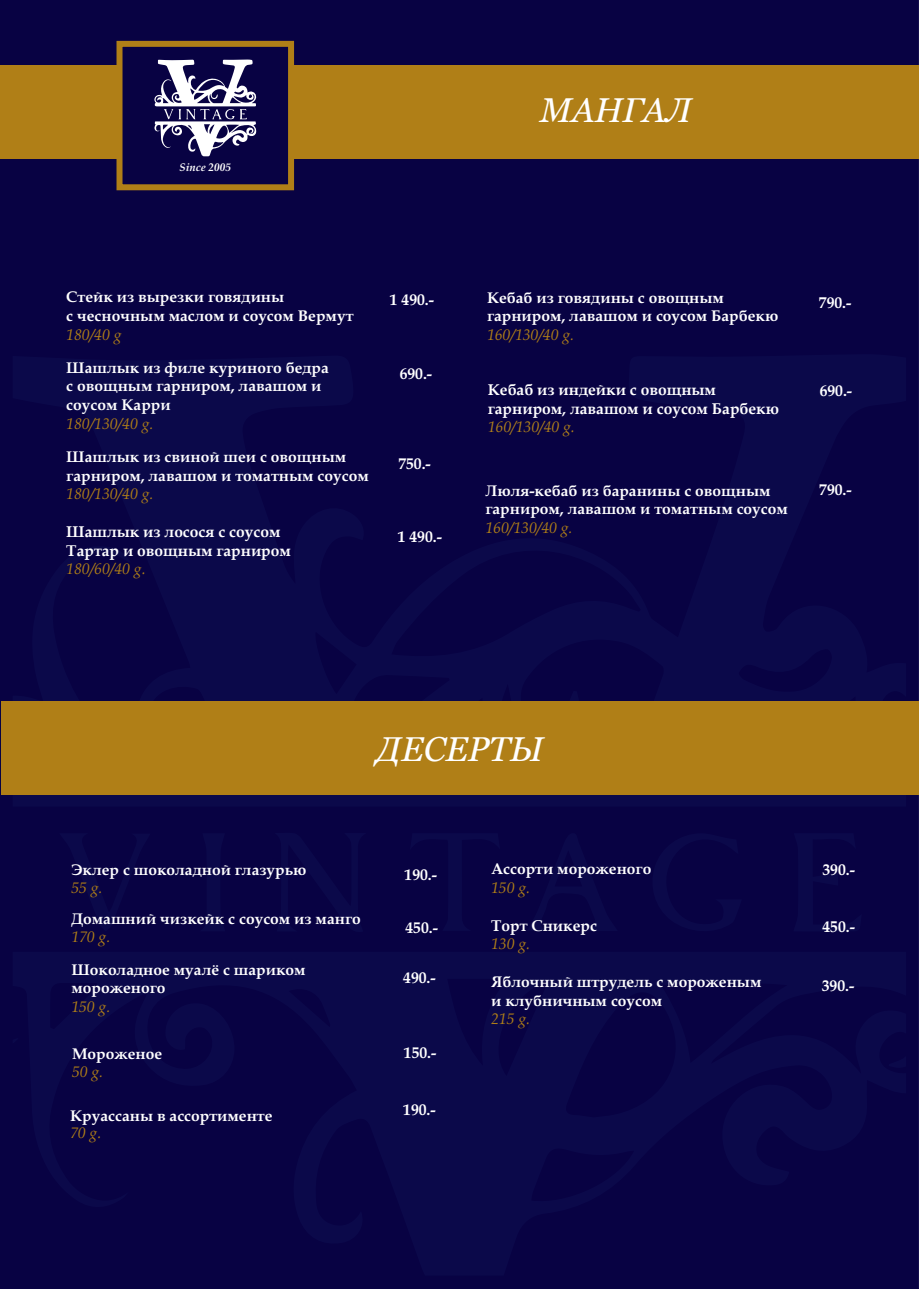
<style>
.page{position:relative;width:919px;height:1289px;background:#fff}
.page>*{position:absolute;margin:0;border:0;box-sizing:border-box;transform-origin:0 0}
.t1{font:italic 34.2px "Georgia";color:#fff}
.t2{font:700 15.6px/18.5px "Book Antiqua";color:#fff}
.t3{font:italic 15.6px "Book Antiqua";color:#b07f17}
.t4{font:italic 15.6px "Book Antiqua";color:#b0801a}
.t5{font:italic 700 11.25px "Book Antiqua";color:#fff}
</style>
<div class="page">
<div style="left:0;top:0;width:918px;height:1288px;background:#080243"></div>
<div style="left:13px;top:354px;width:893px;height:452px;background:#080243"></div>
<div style="left:13px;top:951px;width:893px;height:324px;background:#080243"></div>
<div style="left:274px;top:832px;width:92px;height:101px;background:#080243"></div>
<div style="left:793px;top:833px;width:68px;height:98px;background:#080243"></div>
<div style="left:527px;top:831px;width:90px;height:100px;background:#080243"></div>
<div style="left:648px;top:833px;width:93px;height:102px;background:#080243"></div>
<div style="left:59px;top:833px;width:92px;height:98px;background:#080243"></div>
<div style="left:410px;top:833px;width:90px;height:97px;background:#080243"></div>
<div style="left:199px;top:833px;width:26px;height:98px;background:#0b094a"></div>
<div style="left:0;top:65px;width:918px;height:94px;background:#b07f17"></div>
<div style="left:1px;top:701px;width:917px;height:94px;background:#b07f17"></div>
<div style="left:116px;top:41px;width:178px;height:149px;background:#080243;border:6px solid #b07f17"></div>
<svg style="left:154px;top:60px;width:103px;height:96px"></svg>
<p class="t5" style="left:179px;top:163px;width:53px">Since 2005</p>
<h1 class="t1" style="left:540px;top:96px;width:153px">МАНГАЛ</h1>
<p class="t2" style="left:66px;top:289px;width:289px">Стейк из вырезки говядины<br>с чесночным маслом и соусом Вермут</p>
<p class="t3" style="left:66px;top:328px;width:57px">180/40 g</p>
<p class="t2" style="left:66px;top:360px;width:264px">Шашлык из филе куриного бедра с овощным гарниром, лавашом и соусом Карри</p>
<p class="t3" style="left:66px;top:417px;width:89px">180/130/40 g.</p>
<p class="t2" style="left:66px;top:449px;width:304px">Шашлык из свиной шеи с овощным гарниром, лавашом и томатным соусом</p>
<p class="t3" style="left:66px;top:488px;width:89px">180/130/40 g.</p>
<p class="t2" style="left:66px;top:523px;width:226px">Шашлык из лосося с соусом<br>Тартар и овощным гарниром</p>
<p class="t3" style="left:66px;top:558px;width:81px">180/60/40 g.</p>
<p class="t2" style="left:390px;top:293px;width:46px">1 490.-</p>
<p class="t2" style="left:399px;top:366px;width:34px">690.-</p>
<p class="t2" style="left:398px;top:456px;width:34px">750.-</p>
<p class="t2" style="left:398px;top:527px;width:46px">1 490.-</p>
<p class="t2" style="left:487px;top:290px;width:293px">Кебаб из говядины с овощным гарниром, лавашом и соусом Барбекю</p>
<p class="t3" style="left:487px;top:328px;width:89px">160/130/40 g.</p>
<p class="t2" style="left:488px;top:380px;width:293px">Кебаб из индейки с овощным гарниром, лавашом и соусом Барбекю</p>
<p class="t4" style="left:488px;top:416px;width:89px">160/130/40 g.</p>
<p class="t2" style="left:485px;top:483px;width:304px">Люля-кебаб из баранины с овощным гарниром, лавашом и томатным соусом</p>
<p class="t3" style="left:485px;top:522px;width:89px">160/130/40 g.</p>
<p class="t2" style="left:818px;top:294px;width:34px">790.-</p>
<p class="t2" style="left:819px;top:382px;width:34px">690.-</p>
<p class="t2" style="left:819px;top:482px;width:34px">790.-</p>
<h1 class="t1" style="left:376px;top:735px;width:168px">ДЕСЕРТЫ</h1>
<p class="t2" style="left:71px;top:862px;width:236px">Эклер с шоколадной глазурью</p>
<p class="t3" style="left:71px;top:882px;width:33px">55 g.</p>
<p class="t2" style="left:71px;top:910px;width:291px">Домашний чизкейк с соусом из манго</p>
<p class="t3" style="left:71px;top:925px;width:40px">170 g.</p>
<p class="t2" style="left:71px;top:962px;width:236px">Шоколадное муалё с шариком мороженого</p>
<p class="t3" style="left:71px;top:1000px;width:40px">150 g.</p>
<p class="t2" style="left:72px;top:1045px;width:92px">Мороженое</p>
<p class="t3" style="left:72px;top:1065px;width:33px">50 g.</p>
<p class="t2" style="left:70px;top:1107px;width:204px">Круассаны в ассортименте</p>
<p class="t3" style="left:70px;top:1122px;width:33px">70 g.</p>
<p class="t2" style="left:404px;top:867px;width:34px">190.-</p>
<p class="t2" style="left:405px;top:920px;width:34px">450.-</p>
<p class="t2" style="left:403px;top:970px;width:34px">490.-</p>
<p class="t2" style="left:404px;top:1045px;width:34px">150.-</p>
<p class="t2" style="left:403px;top:1101px;width:34px">190.-</p>
<p class="t2" style="left:491px;top:861px;width:162px">Ассорти мороженого</p>
<p class="t3" style="left:491px;top:881px;width:40px">150 g.</p>
<p class="t2" style="left:491px;top:916px;width:107px">Торт Сникерс</p>
<p class="t3" style="left:491px;top:938px;width:40px">130 g.</p>
<p class="t2" style="left:491px;top:974px;width:272px">Яблочный штрудель с мороженым и клубничным соусом</p>
<p class="t3" style="left:491px;top:1013px;width:40px">215 g.</p>
<p class="t2" style="left:822px;top:862px;width:34px">390.-</p>
<p class="t2" style="left:822px;top:917px;width:34px">450.-</p>
<p class="t2" style="left:821px;top:977px;width:34px">390.-</p>
</div>
